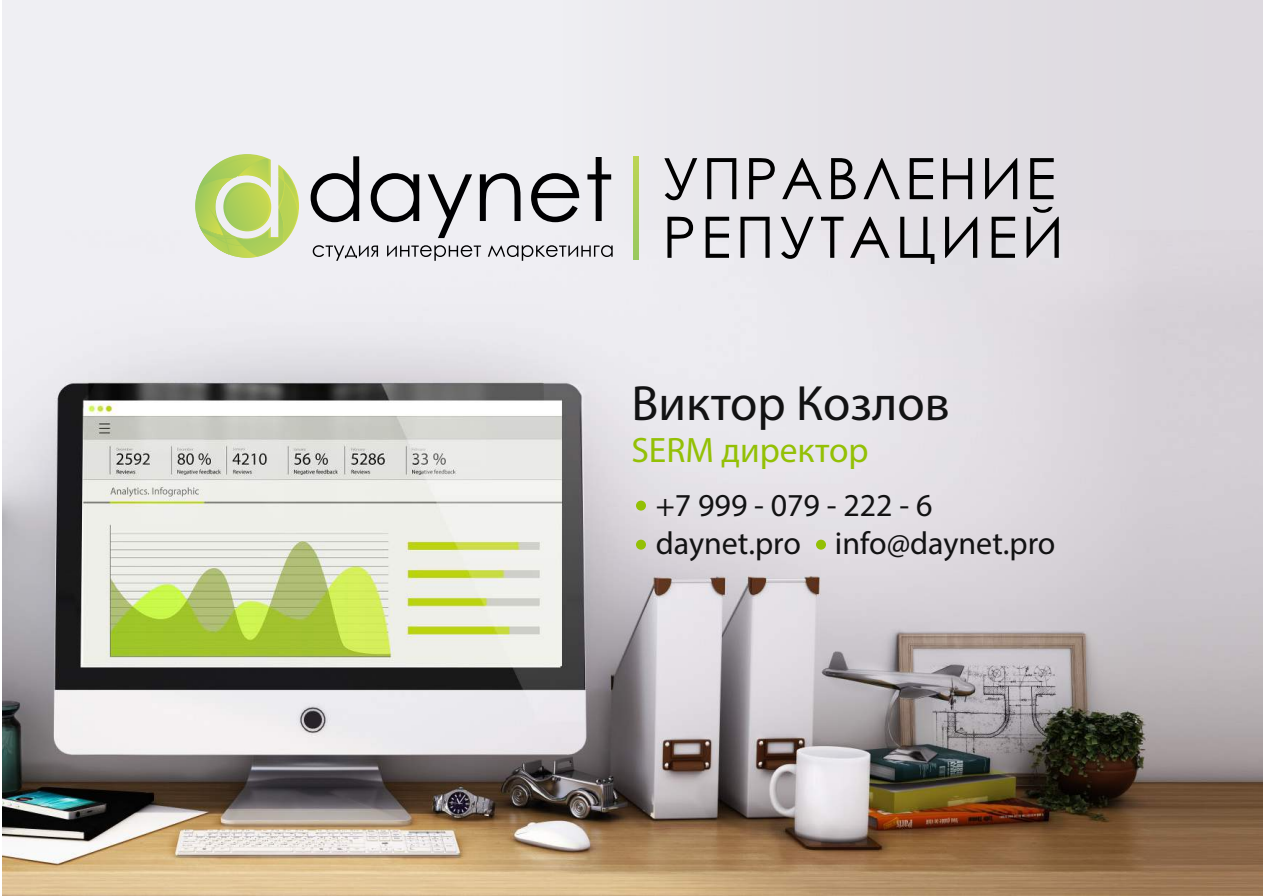
<style>
.page{position:relative;width:1263px;height:896px;background:#fff}
.page>*{position:absolute;margin:0;border:0;box-sizing:border-box;transform-origin:0 0}
.t1{font:57.15px/58.5px "Century Gothic";letter-spacing:.065em;color:#000}
.t2{font:49.8px "Myriad Pro";color:#121213}
.t3{font:35.4px "Myriad Pro";color:#93c005}
.t4{font:31.95px/38.4px "Myriad Pro";color:#121213}
</style>
<div class="page">
<div style="left:2px;top:0;width:1261px;height:235px;background:linear-gradient(to right,#f4f5f8,#dedae0)"></div>
<img style="left:2px;top:231px;width:1261px;height:664px">
<svg style="left:634px;top:156px;width:4px;height:103px"></svg>
<svg style="left:311px;top:156px;width:48px;height:66px"></svg>
<svg style="left:371px;top:173px;width:48px;height:49px"></svg>
<svg style="left:428px;top:174px;width:44px;height:64px"></svg>
<svg style="left:480px;top:173px;width:40px;height:48px"></svg>
<svg style="left:531px;top:173px;width:48px;height:49px"></svg>
<svg style="left:587px;top:157px;width:24px;height:64px;background:#a3a3a6"></svg>
<div style="left:636px;top:500px;width:10px;height:10px;background:#93c005;border-radius:50%"></div>
<div style="left:636px;top:539px;width:10px;height:10px;background:#93c005;border-radius:50%"></div>
<div style="left:816px;top:539px;width:10px;height:10px;background:#93c005;border-radius:50%"></div>
<svg style="left:195px;top:154px;width:104px;height:104px"></svg>
<svg style="left:313px;top:245px;width:65px;height:16px"></svg>
<svg style="left:387px;top:245px;width:94px;height:16px;background:#b9b8bc"></svg>
<svg style="left:488px;top:245px;width:125px;height:16px;background:#bab9bd"></svg>
<h1 class="t1" style="left:662px;top:148px;width:403px">УПРАВЛЕНИЕ<br>РЕПУТАЦИЕЙ</h1>
<h2 class="t2" style="left:631px;top:372px;width:320px">Виктор Козлов</h2>
<p class="t3" style="left:631px;top:428px;width:239px">SERM директор</p>
<p class="t4" style="left:656px;top:485px;width:401px">+7 999 - 079 - 222 - 6 daynet.pro info@daynet.pro</p>
</div>
